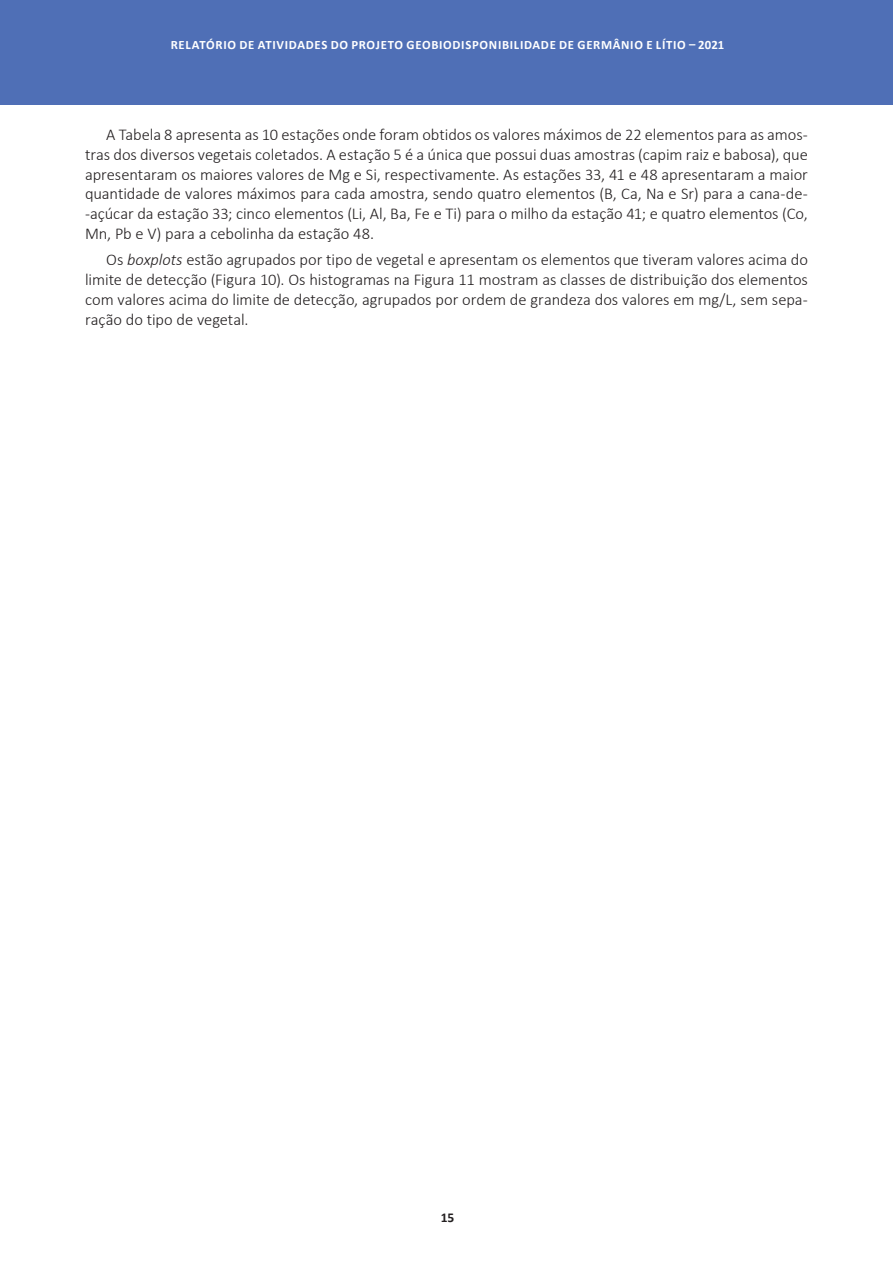
<style>
.page{position:relative;width:893px;height:1263px;background:#fff}
.page>*{position:absolute;margin:0;border:0;box-sizing:border-box;transform-origin:0 0}
.t1{font:300 16.5px/19.8px "Calibri";letter-spacing:-.005em;color:#231f20;text-align:justify}
.t2{font:700 13.5px "Calibri";color:#231f20}
.t3{font:700 12.75px "Calibri";letter-spacing:.05em;color:#fff}
.s1{font-style:italic}
</style>
<div class="page">
<div style="left:0;top:0;width:893px;height:105px;background:#4f6fb6"></div>
<p class="t3" style="left:171px;top:35px;width:555px">RELATÓRIO DE ATIVIDADES DO PROJETO GEOBIODISPONIBILIDADE DE GERMÂNIO E LÍTIO – 2021</p>
<p class="t1" style="left:85px;top:124px;width:724px;text-indent:21px">A Tabela 8 apresenta as 10 estações onde foram obtidos os valores máximos de 22 elementos para as amos&shy;tras dos diversos vegetais coletados. A estação 5 é a única que possui duas amostras (capim raiz e babosa), que apresentaram os maiores valores de Mg e Si, respectivamente. As estações 33, 41 e 48 apresentaram a maior quantidade de valores máximos para cada amostra, sendo quatro elementos (B, Ca, Na e Sr) para a cana-de--açúcar da estação 33; cinco elementos (Li, Al, Ba, Fe e Ti) para o milho da estação 41; e quatro elementos (Co, Mn, Pb e V) para a cebolinha da estação 48.</p>
<p class="t1" style="left:85px;top:250px;width:724px;text-indent:21px">Os <span class="s1">boxplots</span> estão agrupados por tipo de vegetal e apresentam os elementos que tiveram valores acima do limite de detecção (Figura 10). Os histogramas na Figura 11 mostram as classes de distribuição dos elementos com valores acima do limite de detecção, agrupados por ordem de grandeza dos valores em mg/L, sem sepa&shy;ração do tipo de vegetal.</p>
<p class="t2" style="left:441px;top:1208px;width:15px">15</p>
</div>
